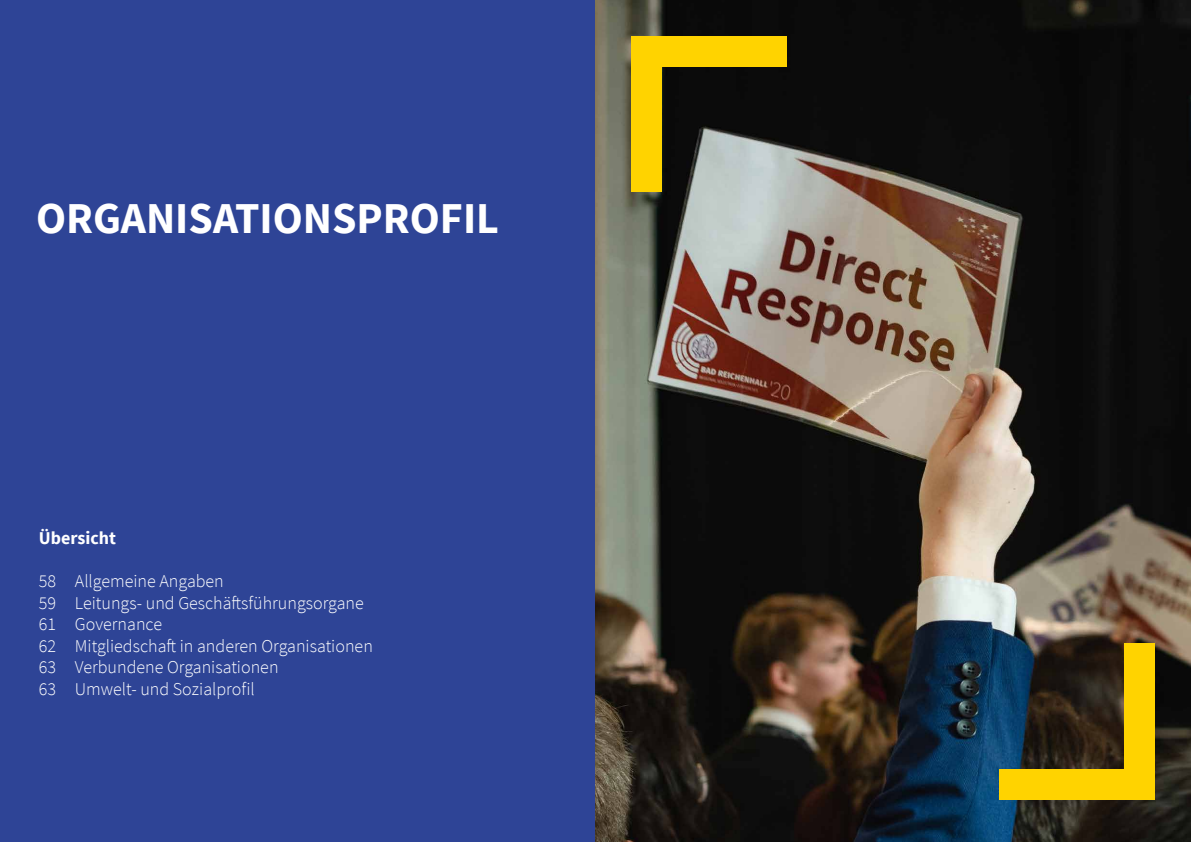
<style>
.page{position:relative;width:1191px;height:842px;background:#fff}
.page>*{position:absolute;margin:0;border:0;box-sizing:border-box;transform-origin:0 0}
.t1{font:700 44px "Source Sans Pro";color:#fff}
.t2{font:300 18px/21.6px "Source Sans Pro";color:#fff}
.t3{font:700 18px "Source Sans Pro";color:#fff}
</style>
<div class="page">
<div style="left:0;top:0;width:595px;height:842px;background:#2e4496"></div>
<img style="left:595px;top:0;width:596px;height:842px">
<div style="left:631px;top:37px;width:156px;height:30px;background:#ffd300"></div>
<div style="left:631px;top:37px;width:30px;height:155px;background:#ffd300"></div>
<div style="left:999px;top:769px;width:156px;height:30px;background:#ffd300"></div>
<div style="left:1124px;top:643px;width:31px;height:156px;background:#ffd300"></div>
<h1 class="t1" style="left:36px;top:188px;width:464px">ORGANISATIONSPROFIL</h1>
<p class="t3" style="left:39px;top:525px;width:79px">Übersicht</p>
<p class="t2" style="left:39px;top:570px;width:335px">58 Allgemeine Angaben<br>59 Leitungs- und Geschäftsführungsorgane<br>61 Governance<br>62 Mitgliedschaft in anderen Organisationen<br>63 Verbundene Organisationen<br>63 Umwelt- und Sozialprofil</p>
</div>
